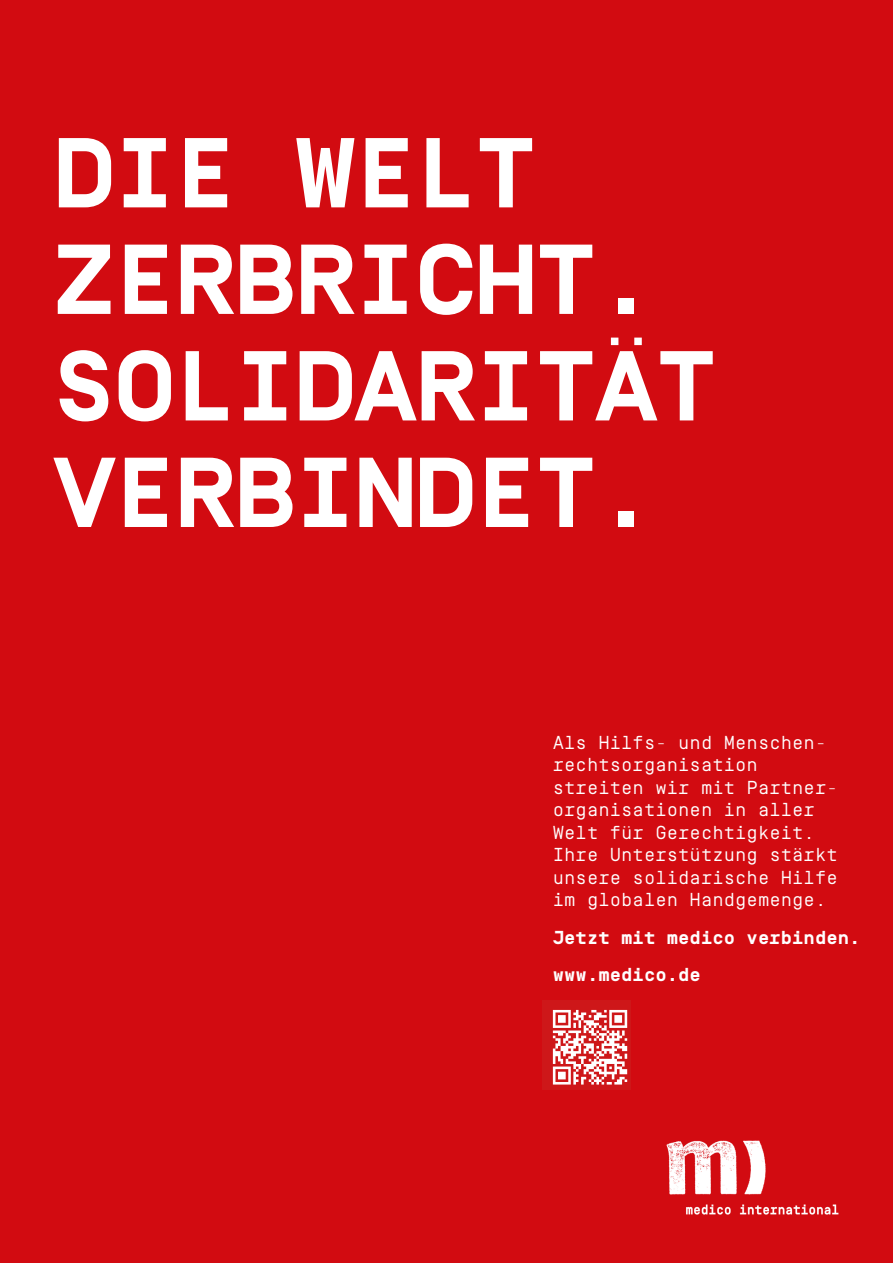
<style>
.page{position:relative;width:893px;height:1263px;background:#d20b11}
.page>*{position:absolute;margin:0;border:0;box-sizing:border-box;transform-origin:0 0}
.t1{font:700 99px/106.5px "Simplon Mono";color:#fff}
.t2{font:18.75px/22.5px "Simplon Mono";color:#fff}
.t3{font:700 18.75px/37.5px "Simplon Mono";color:#fff}
</style>
<div class="page">
<img style="left:543px;top:1001px;width:88px;height:88px">
<img style="left:666px;top:1140px;width:173px;height:75px">
<h1 class="t1" style="left:54px;top:121px;width:664px">DIE WELT<br>ZERBRICHT.<br>SOLIDARITÄT<br>VERBINDET.</h1>
<p class="t2" style="left:553px;top:731px;width:286px">Als Hilfs- und Menschen&shy;rechtsorganisation streiten wir mit Partner&shy;organisationen in aller<br>Welt für Gerechtigkeit.<br>Ihre Unterstützung stärkt unsere solidarische Hilfe im globalen Handgemenge.</p>
<p class="t3" style="left:553px;top:919px;width:309px">Jetzt mit medico verbinden. www.medico.de</p>
</div>
